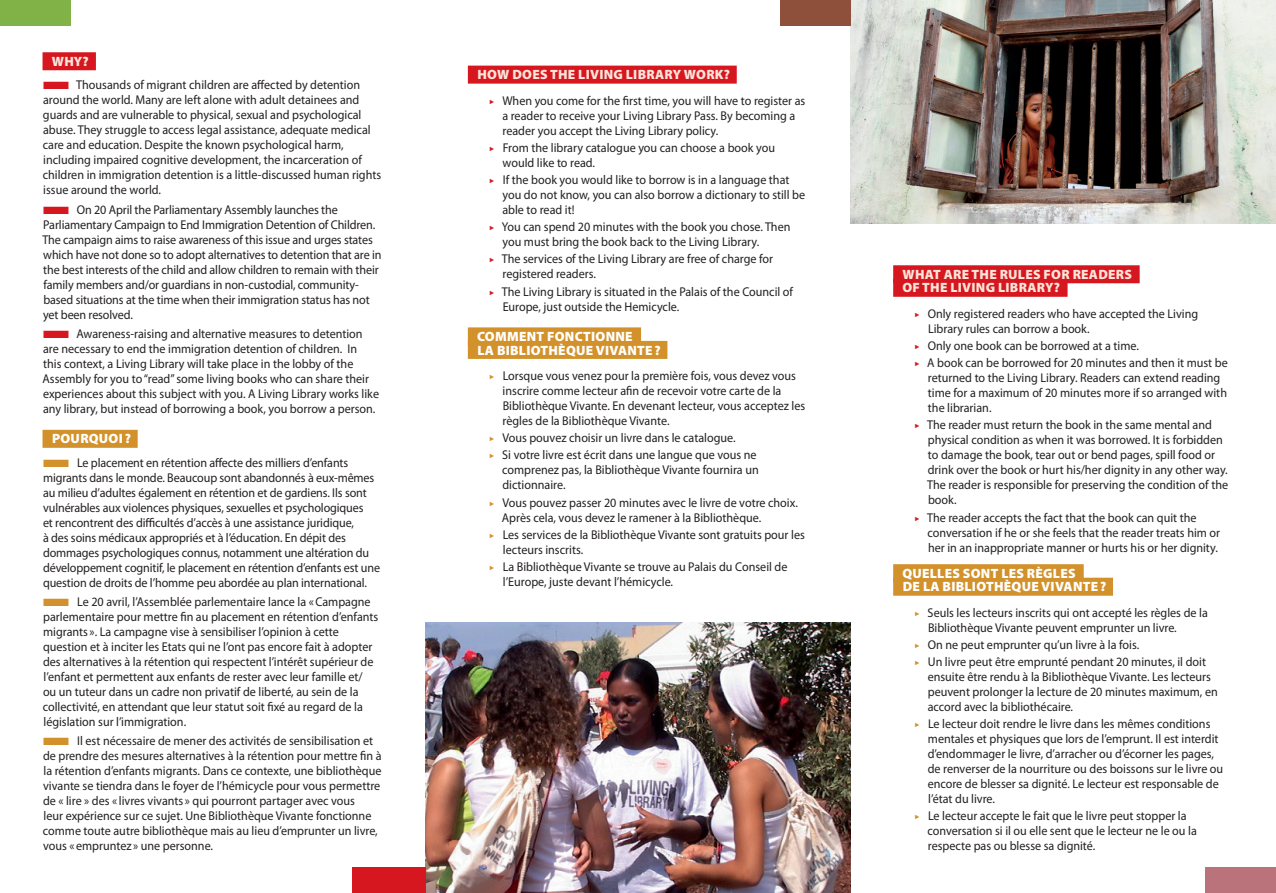
<style>
.page{position:relative;width:1276px;height:893px;background:#fff}
.page>*{position:absolute;margin:0;border:0;box-sizing:border-box;transform-origin:0 0}
.t1{font:900 13.5px/13.5px "Myriad Pro";letter-spacing:.02em;color:#fff}
.t2{font:900 13.5px/13.5px "Myriad Pro";letter-spacing:.02em;color:#fbe5da}
.t3{font:12.75px/15px "Myriad Pro";color:#231f20;scale:.95 1}
.s1{color:#d7171f}
.s2{color:#d2912a}
</style>
<div class="page">
<div style="left:43px;top:52px;width:53px;height:18px;background:#d7171f"></div>
<div style="left:43px;top:430px;width:95px;height:18px;background:#d2912a"></div>
<img style="left:425px;top:623px;width:425px;height:270px">
<img style="left:850px;top:0;width:426px;height:223px">
<div style="left:0;top:0;width:71px;height:26px;background:#81b247"></div>
<div style="left:1205px;top:867px;width:71px;height:26px;background:#ba737b"></div>
<div style="left:352px;top:867px;width:73px;height:26px;background:#d7171f"></div>
<div style="left:468px;top:66px;width:269px;height:18px;background:#d7171f"></div>
<div style="left:468px;top:327px;width:173px;height:18px;background:#d2912a"></div>
<div style="left:468px;top:341px;width:199px;height:18px;background:#d2912a"></div>
<div style="left:893px;top:265px;width:246px;height:18px;background:#d7171f"></div>
<div style="left:893px;top:279px;width:174px;height:18px;background:#d7171f"></div>
<div style="left:893px;top:564px;width:190px;height:18px;background:#d2912a"></div>
<div style="left:893px;top:578px;width:220px;height:18px;background:#d2912a"></div>
<div style="left:780px;top:0;width:70px;height:26px;background:#8e503b"></div>
<p class="t2" style="left:52px;top:54px;width:38px">WHY?</p>
<p class="t3" style="left:43px;top:77px;width:358px"><span class="s1">■</span> Thousands of migrant children are affected by detention around the world. Many are left alone with adult detainees and guards and are vulnerable to physical, sexual and psychological abuse. They struggle to access legal assistance, adequate medical care and education. Despite the known psychological harm, including impaired cognitive development, the incarceration of children in immigration detention is a little-discussed human rights issue around the world.</p>
<p class="t3" style="left:42px;top:202px;width:358px"><span class="s1">■</span> On 20 April the Parliamentary Assembly launches the Parliamentary Campaign to End Immigration Detention of Children.<br>The campaign aims to raise awareness of this issue and urges states which have not done so to adopt alternatives to detention that are in the best interests of the child and allow children to remain with their family members and/or guardians in non-custodial, community&shy;based situations at the time when their immigration status has not yet been resolved.</p>
<p class="t3" style="left:43px;top:326px;width:356px"><span class="s1">■</span> Awareness-raising and alternative measures to detention are necessary to end the immigration detention of children. In<br>this context, a Living Library will take place in the lobby of the Assembly for you to “read” some living books who can share their experiences about this subject with you. A Living Library works like any library, but instead of borrowing a book, you borrow a person.</p>
<p class="t1" style="left:52px;top:432px;width:80px">POURQUOI ?</p>
<p class="t3" style="left:43px;top:455px;width:357px"><span class="s2">■</span> Le placement en rétention affecte des milliers d’enfants migrants dans le monde. Beaucoup sont abandonnés à eux-mêmes au milieu d’adultes également en rétention et de gardiens. Ils sont vulnérables aux violences physiques, sexuelles et psychologiques<br>et rencontrent des difficultés d’accès à une assistance juridique,<br>à des soins médicaux appropriés et à l’éducation. En dépit des dommages psychologiques connus, notamment une altération du développement cognitif, le placement en rétention d’enfants est une question de droits de l’homme peu abordée au plan international.</p>
<p class="t3" style="left:43px;top:594px;width:355px"><span class="s2">■</span> Le 20 avril, l’Assemblée parlementaire lance la «Campagne parlementaire pour mettre fin au placement en rétention d’enfants migrants ». La campagne vise à sensibiliser l’opinion à cette question et à inciter les Etats qui ne l’ont pas encore fait à adopter des alternatives à la rétention qui respectent l’intérêt supérieur de l’enfant et permettent aux enfants de rester avec leur famille et/<br>ou un tuteur dans un cadre non privatif de liberté, au sein de la collectivité, en attendant que leur statut soit fixé au regard de la législation sur l’immigration.</p>
<p class="t3" style="left:43px;top:733px;width:358px"><span class="s2">■</span> Il est nécessaire de mener des activités de sensibilisation et de prendre des mesures alternatives à la rétention pour mettre fin à la rétention d’enfants migrants. Dans ce contexte, une bibliothèque vivante se tiendra dans le foyer de l’hémicycle pour vous permettre de « lire » des « livres vivants » qui pourront partager avec vous<br>leur expérience sur ce sujet. Une Bibliothèque Vivante fonctionne comme toute autre bibliothèque mais au lieu d’emprunter un livre, vous «empruntez » une personne.</p>
<p class="t2" style="left:477px;top:67px;width:254px">HOW DOES THE LIVING LIBRARY WORK?</p>
<p class="t3" style="left:502px;top:93px;width:320px;text-indent:-13px"><span class="s1">✓</span> When you come for the first time, you will have to register as a reader to receive your Living Library Pass. By becoming a reader you accept the Living Library policy.</p>
<p class="t3" style="left:502px;top:140px;width:288px;text-indent:-13px"><span class="s1">✓</span> From the library catalogue you can choose a book you would like to read.</p>
<p class="t3" style="left:502px;top:172px;width:320px;text-indent:-13px"><span class="s1">✓</span> If the book you would like to borrow is in a language that you do not know, you can also borrow a dictionary to still be able to read it!</p>
<p class="t3" style="left:502px;top:219px;width:305px;text-indent:-13px"><span class="s1">✓</span> You can spend 20 minutes with the book you chose. Then you must bring the book back to the Living Library.</p>
<p class="t3" style="left:502px;top:251px;width:286px;text-indent:-13px"><span class="s1">✓</span> The services of the Living Library are free of charge for registered readers.</p>
<p class="t3" style="left:503px;top:284px;width:307px;text-indent:-13px"><span class="s1">✓</span> The Living Library is situated in the Palais of the Council of<br>Europe, just outside the Hemicycle.</p>
<p class="t1" style="left:477px;top:329px;width:185px">COMMENT FONCTIONNE<br>LA BIBLIOTHÈQUE VIVANTE?</p>
<p class="t3" style="left:502px;top:368px;width:320px;text-indent:-13px"><span class="s2">✓</span> Lorsque vous venez pour la première fois, vous devez vous inscrire comme lecteur afin de recevoir votre carte de la Bibliothèque Vivante. En devenant lecteur, vous acceptez les règles de la Bibliothèque Vivante.</p>
<p class="t3" style="left:489px;top:430px;width:261px"><span class="s2">✓</span> Vous pouvez choisir un livre dans le catalogue.</p>
<p class="t3" style="left:502px;top:447px;width:272px;text-indent:-13px"><span class="s2">✓</span> Si votre livre est écrit dans une langue que vous ne comprenez pas, la Bibliothèque Vivante fournira un dictionnaire.</p>
<p class="t3" style="left:502px;top:495px;width:313px;text-indent:-13px"><span class="s2">✓</span> Vous pouvez passer 20 minutes avec le livre de votre choix.<br>Après cela, vous devez le ramener à la Bibliothèque.</p>
<p class="t3" style="left:503px;top:527px;width:319px;text-indent:-14px"><span class="s2">✓</span> Les services de la Bibliothèque Vivante sont gratuits pour les lecteurs inscrits.</p>
<p class="t3" style="left:503px;top:559px;width:301px;text-indent:-14px"><span class="s2">✓</span> La Bibliothèque Vivante se trouve au Palais du Conseil de l’Europe, juste devant l’hémicycle.</p>
<p class="t2" style="left:902px;top:267px;width:231px">WHAT ARE THE RULES FOR READERS<br>OF THE LIVING LIBRARY?</p>
<p class="t3" style="left:928px;top:306px;width:286px;text-indent:-13px"><span class="s1">✓</span> Only registered readers who have accepted the Living<br>Library rules can borrow a book.</p>
<p class="t3" style="left:914px;top:338px;width:237px"><span class="s1">✓</span> Only one book can be borrowed at a time.</p>
<p class="t3" style="left:928px;top:355px;width:317px;text-indent:-13px"><span class="s1">✓</span> A book can be borrowed for 20 minutes and then it must be returned to the Living Library. Readers can extend reading time for a maximum of 20 minutes more if so arranged with the librarian.</p>
<p class="t3" style="left:927px;top:417px;width:318px;text-indent:-12px"><span class="s1">✓</span> The reader must return the book in the same mental and physical condition as when it was borrowed. It is forbidden to damage the book, tear out or bend pages, spill food or drink over the book or hurt his/her dignity in any other way.<br>The reader is responsible for preserving the condition of the book.</p>
<p class="t3" style="left:927px;top:510px;width:310px;text-indent:-13px"><span class="s1">✓</span> The reader accepts the fact that the book can quit the conversation if he or she feels that the reader treats him or her in an inappropriate manner or hurts his or her dignity.</p>
<p class="t1" style="left:902px;top:566px;width:205px">QUELLES SONT LES RÈGLES<br>DE LA BIBLIOTHÈQUE VIVANTE?</p>
<p class="t3" style="left:928px;top:605px;width:296px;text-indent:-13px"><span class="s2">✓</span> Seuls les lecteurs inscrits qui ont accepté les règles de la<br>Bibliothèque Vivante peuvent emprunter un livre.</p>
<p class="t3" style="left:914px;top:637px;width:238px"><span class="s2">✓</span> On ne peut emprunter qu’un livre à la fois.</p>
<p class="t3" style="left:927px;top:654px;width:307px;text-indent:-13px"><span class="s2">✓</span> Un livre peut être emprunté pendant 20 minutes, il doit ensuite être rendu à la Bibliothèque Vivante. Les lecteurs peuvent prolonger la lecture de 20 minutes maximum, en accord avec la bibliothécaire.</p>
<p class="t3" style="left:927px;top:716px;width:313px;text-indent:-13px"><span class="s2">✓</span> Le lecteur doit rendre le livre dans les mêmes conditions mentales et physiques que lors de l’emprunt. Il est interdit d’endommager le livre, d’arracher ou d’écorner les pages, de renverser de la nourriture ou des boissons sur le livre ou encore de blesser sa dignité. Le lecteur est responsable de l’état du livre.</p>
<p class="t3" style="left:927px;top:808px;width:285px;text-indent:-13px"><span class="s2">✓</span> Le lecteur accepte le fait que le livre peut stopper la conversation si il ou elle sent que le lecteur ne le ou la respecte pas ou blesse sa dignité.</p>
</div>
